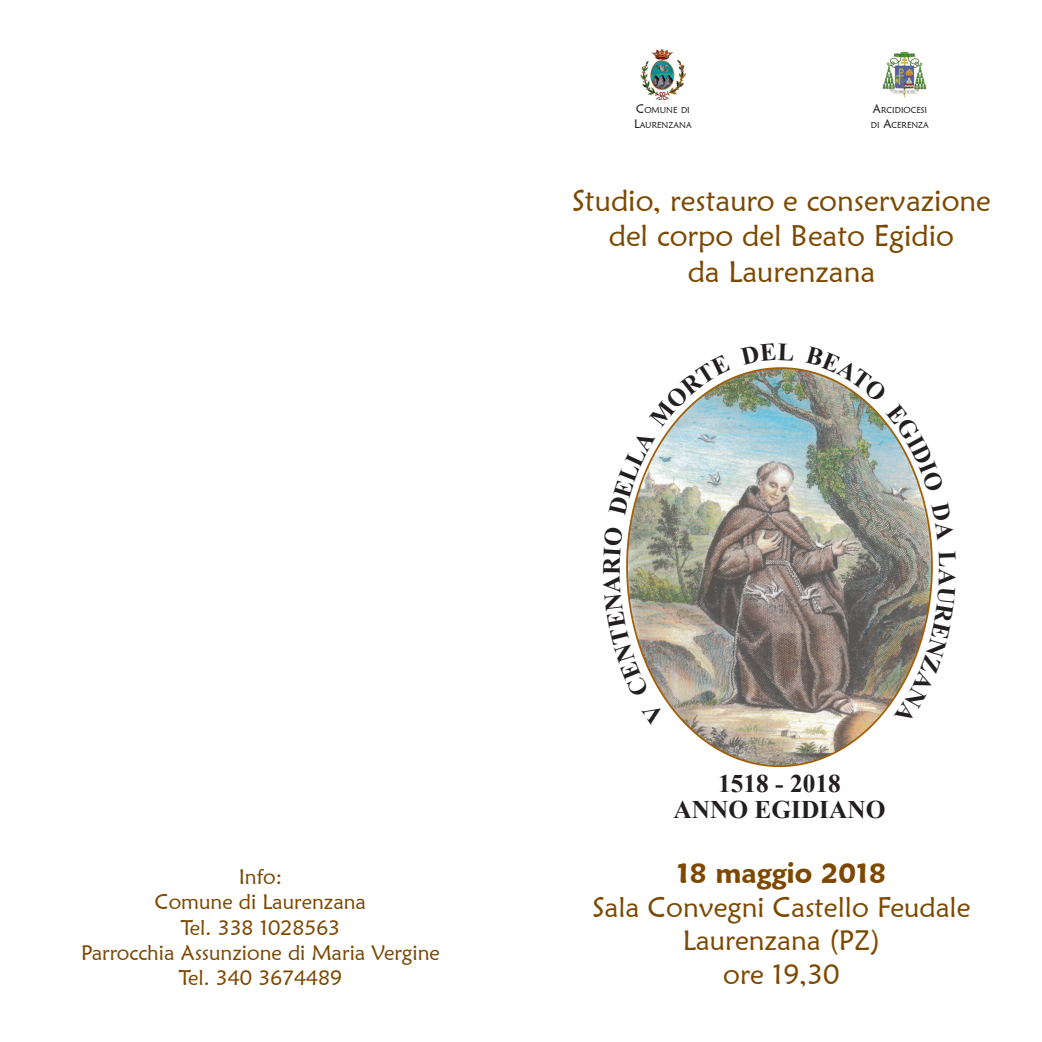
<style>
.page{position:relative;width:1042px;height:1042px;background:#fff}
.page>*{position:absolute;margin:0;border:0;box-sizing:border-box;transform-origin:0 0}
.t1{font:29.75px/35.7px "Maiandra GD";color:#7d4800;text-align:center}
.t2{font:28px "Maiandra GD";color:#7d4800}
.t3{font:600 28px "Maiandra GD";color:#7d4800}
.t4{font:700 25.38px/26.4px "Times New Roman";color:#231f20;text-align:center}
.t5{font:21px "Maiandra GD";color:#7d4800}
.t6{font:8.58px "Maiandra GD";color:#231f20}
.s1{font-size:12.25px}
</style>
<div class="page">
<img style="left:629px;top:368px;width:302px;height:398px">
<img style="left:882px;top:51px;width:44px;height:47px">
<img style="left:640px;top:50px;width:45px;height:49px">
<img style="left:626px;top:527px;width:39px;height:198px">
<img style="left:629px;top:368px;width:102px;height:148px">
<img style="left:805px;top:368px;width:126px;height:124px">
<svg style="left:894px;top:551px;width:39px;height:174px"></svg>
<p class="t6" style="left:636px;top:105px;width:55px"><span class="s1">C</span>OMUNE DI</p>
<p class="t6" style="left:634px;top:119px;width:59px"><span class="s1">L</span>AURENZANA</p>
<p class="t6" style="left:873px;top:105px;width:56px"><span class="s1">A</span>RCIDIOCESI</p>
<p class="t6" style="left:871px;top:119px;width:59px">DI <span class="s1">A</span>CERENZA</p>
<p class="t1" style="left:572px;top:182px;width:420px">Studio, restauro e conservazione del corpo del Beato Egidio</p>
<p class="t1" style="left:688px;top:253px;width:189px">da Laurenzana</p>
<p class="t5" style="left:239px;top:864px;width:45px">Info:</p>
<p class="t5" style="left:155px;top:889px;width:213px">Comune di Laurenzana</p>
<p class="t5" style="left:181px;top:914px;width:161px">Tel. 338 1028563</p>
<p class="t5" style="left:81px;top:939px;width:360px">Parrocchia Assunzione di Maria Vergine</p>
<p class="t5" style="left:179px;top:965px;width:165px">Tel. 340 3674489</p>
<p class="t4" style="left:673px;top:769px;width:214px">1518 - 2018<br>ANNO EGIDIANO</p>
<p class="t3" style="left:677px;top:856px;width:211px">18 maggio 2018</p>
<p class="t2" style="left:592px;top:889px;width:380px">Sala Convegni Castello Feudale</p>
<p class="t2" style="left:683px;top:923px;width:199px">Laurenzana (PZ)</p>
<p class="t2" style="left:723px;top:957px;width:118px">ore 19,30</p>
</div>
